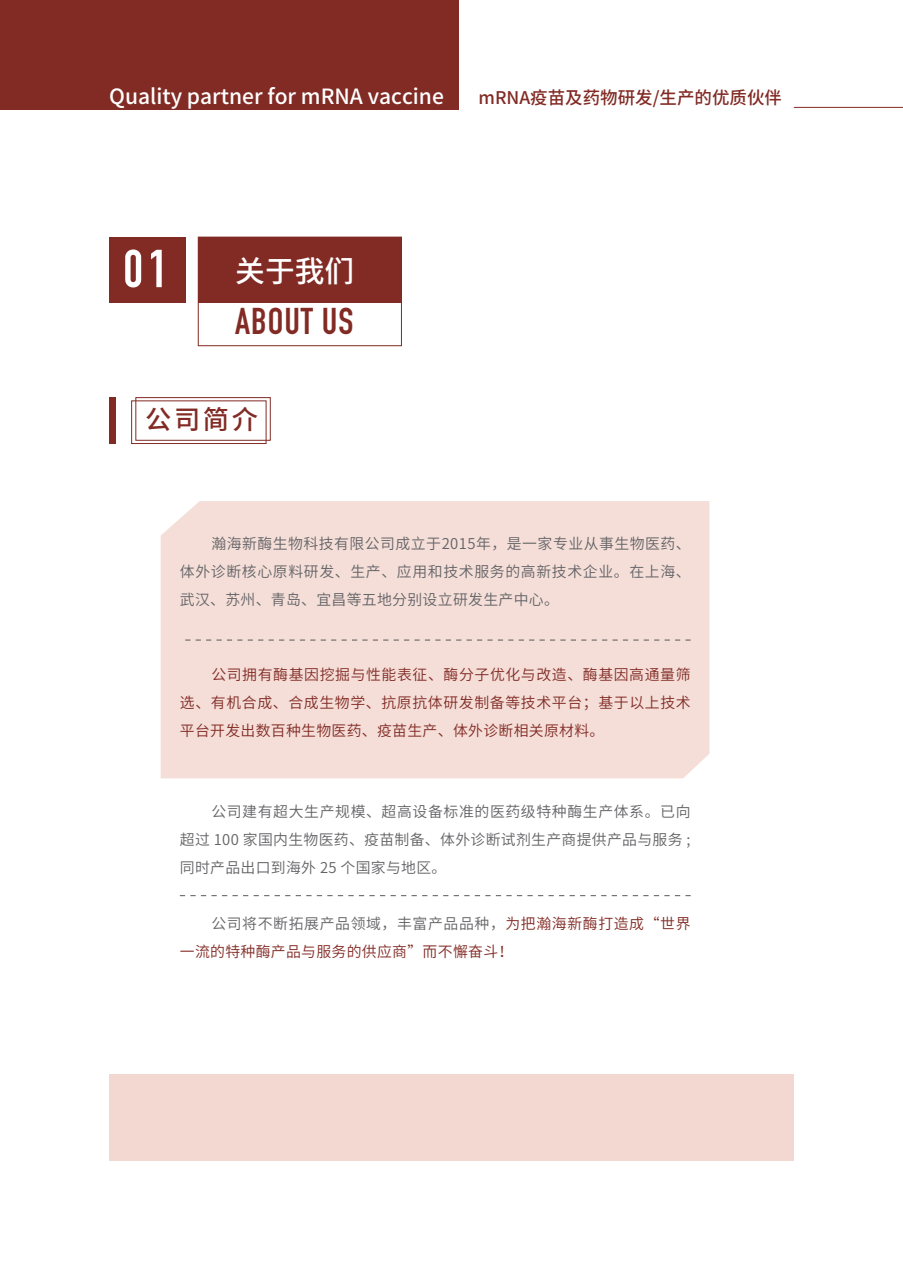
<style>
.page{position:relative;width:903px;height:1270px;background:#fff}
.page>*{position:absolute;margin:0;border:0;box-sizing:border-box;transform-origin:0 0}
.t1{font:700 52.5px "DIN Condensed";color:#fff}
.t2{font:700 36.75px "DIN Condensed";letter-spacing:.025em;color:#822b25}
.t3{font:500 29.75px "Source Han Sans CN";color:#fff}
.t4{font:500 26.25px "Source Han Sans CN";color:#822b25}
.t5{font:500 21px "Source Han Sans CN";color:#fff}
.t6{font:500 17.5px "Source Han Sans CN";color:#822b25}
.t7{font:14.88px/28px "Source Han Sans CN";letter-spacing:.02em;color:#636366;text-align:justify}
.t8{font:14.88px/28px "Source Han Sans CN";letter-spacing:.04em;color:#822b25}
.s1{color:#636366}
</style>
<div class="page">
<div style="left:161px;top:501px;width:548px;height:277px;background:#f5ded8"></div>
<div style="left:109px;top:1074px;width:685px;height:87px;background:#f3d8d2"></div>
<div style="left:109px;top:237px;width:77px;height:66px;background:#822b25"></div>
<div style="left:198px;top:237px;width:203px;height:66px;background:#822b25"></div>
<svg style="left:185px;top:640px;width:506px;height:1px"></svg>
<svg style="left:180px;top:895px;width:511px;height:1px"></svg>
<div style="left:109px;top:397px;width:6px;height:47px;background:#822b25"></div>
<div style="left:131px;top:401px;width:135px;height:43px;border:1px solid #822b25"></div>
<div style="left:136px;top:397px;width:134px;height:43px;border:1px solid #822b25"></div>
<div style="left:198px;top:237px;width:204px;height:109px;border:1px solid #822b25"></div>
<div style="left:0;top:0;width:458px;height:109px;background:#822b25"></div>
<hr style="left:794px;top:107px;width:109px;height:1px;background:#822b25">
<h3 class="t5" style="left:109px;top:85px;width:336px">Quality partner for mRNA vaccine</h3>
<p class="t6" style="left:479px;top:88px;width:305px">mRNA疫苗及药物研发/生产的优质伙伴</p>
<h1 class="t1" style="left:123px;top:233px;width:46px">01</h1>
<h3 class="t3" style="left:235px;top:254px;width:120px">关于我们</h3>
<h2 class="t2" style="left:235px;top:296px;width:119px">ABOUT US</h2>
<h3 class="t4" style="left:145px;top:405px;width:114px">公司简介</h3>
<p class="t7" style="left:180px;top:530px;width:512px;text-indent:32px">瀚海新酶生物科技有限公司成立于2015年，是一家专业从事生物医药、体外诊断核心原料研发、生产、应用和技术服务的高新技术企业。在上海、武汉、苏州、青岛、宜昌等五地分别设立研发生产中心。</p>
<p class="t8" style="left:180px;top:661px;width:512px;text-align:justify;text-indent:32px">公司拥有酶基因挖掘与性能表征、酶分子优化与改造、酶基因高通量筛选、有机合成、合成生物学、抗原抗体研发制备等技术平台；基于以上技术平台开发出数百种生物医药、疫苗生产、体外诊断相关原材料。</p>
<p class="t7" style="left:180px;top:798px;width:512px;text-indent:32px">公司建有超大生产规模、超高设备标准的医药级特种酶生产体系。已向超过 100 家国内生物医药、疫苗制备、体外诊断试剂生产商提供产品与服务 ;同时产品出口到海外 25 个国家与地区。</p>
<p class="t8" style="left:180px;top:910px;width:512px;text-indent:32px"><span class="s1">公司将不断拓展产品领域，丰富产品品种，</span>为把瀚海新酶打造成“世界一流的特种酶产品与服务的供应商”而不懈奋斗！</p>
</div>
